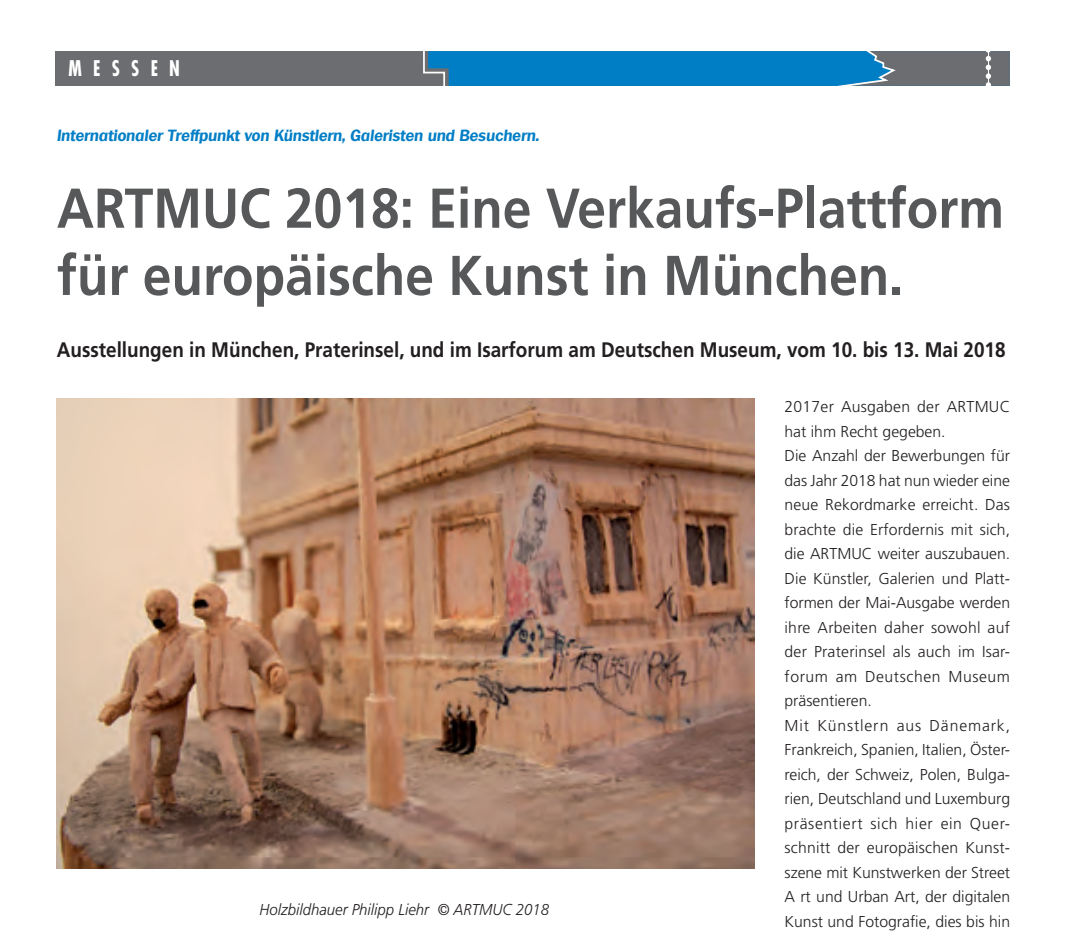
<style>
.page{position:relative;width:1082px;height:935px;background:#fff}
.page>*{position:absolute;margin:0;border:0;box-sizing:border-box;transform-origin:0 0}
.t1{font:700 56px/67.2px "Frutiger";color:#57585a;scale:.92 1}
.t2{font:700 21px "Frutiger";color:#231f20;scale:.9 1}
.t3{font:700 condensed 21px "Futura";letter-spacing:.6em;color:#fff;scale:.89 1}
.t4{font:300 15.75px/24.5px "Frutiger";color:#231f20}
.t5{font:italic 700 15.75px "Futon";color:#007ec5}
.t6{font:italic 300 15.75px "Frutiger";color:#231f20;scale:.95 1}
</style>
<div class="page">
<div style="left:55px;top:51px;width:954px;height:35px;background:#6c6d70"></div>
<svg style="left:423px;top:51px;width:586px;height:35px"></svg>
<img style="left:57px;top:398px;width:697px;height:470px">
<h2 class="t3" style="left:68px;top:55px;width:127px">MESSEN</h2>
<p class="t5" style="left:57px;top:126px;width:483px">Internationaler Treffpunkt von Künstlern, Galeristen und Besuchern.</p>
<h1 class="t1" style="left:57px;top:174px;width:1031px">ARTMUC 2018: Eine Verkaufs-Plattform für europäische Kunst in München.</h1>
<h2 class="t2" style="left:57px;top:337px;width:1055px">Ausstellungen in München, Praterinsel, und im Isarforum am Deutschen Museum, vom 10. bis 13. Mai 2018</h2>
<p class="t6" style="left:259px;top:900px;width:306px">Holzbildhauer Philipp Liehr © ARTMUC 2018</p>
<p class="t4" style="left:784px;top:394px;width:227px">2017er Ausgaben der ARTMUC hat ihm Recht gegeben.<br>Die Anzahl der Bewerbungen für das Jahr 2018 hat nun wieder eine neue Rekordmarke erreicht. Das brachte die Erfordernis mit sich, die ARTMUC weiter auszubauen.<br>Die Künstler, Galerien und Platt&shy;formen der Mai-Ausgabe werden ihre Arbeiten daher sowohl auf der Praterinsel als auch im Isar&shy;forum am Deutschen Museum präsentieren.<br>Mit Künstlern aus Dänemark,<br>Frankreich, Spanien, Italien, Öster&shy;reich, der Schweiz, Polen, Bulga&shy;rien, Deutschland und Luxemburg präsentiert sich hier ein Quer&shy;schnitt der europäischen Kunst&shy;szene mit Kunstwerken der Street<br>A rt und Urban Art, der digitalen<br>Kunst und Fotografie, dies bis hin</p>
</div>
